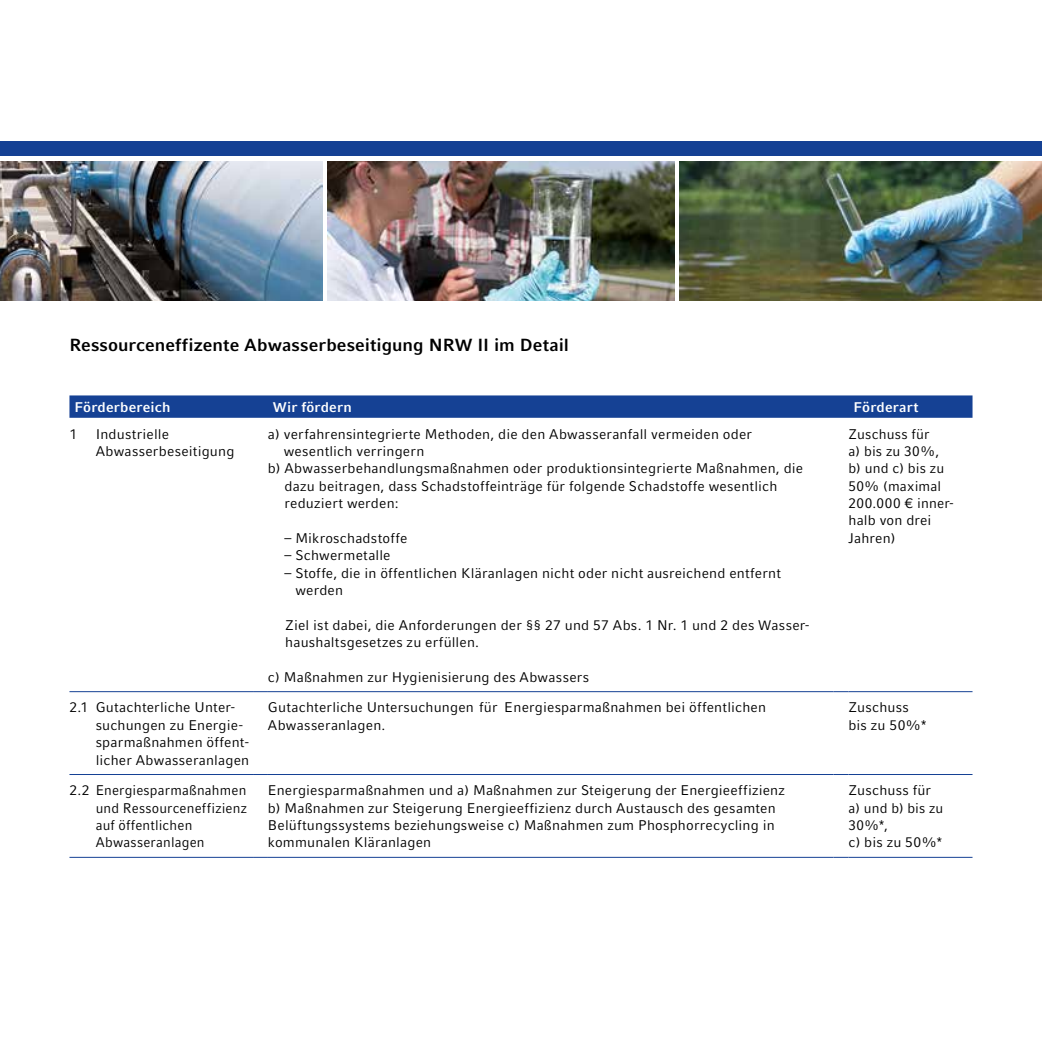
<style>
.page{position:relative;width:1042px;height:1042px;background:#fff}
.page>*{position:absolute;margin:0;border:0;box-sizing:border-box;transform-origin:0 0}
.t1{font:700 17.5px "Compatil Fact LT";letter-spacing:.005em;color:#000}
.t2{font:14px/17.3px "Compatil Fact LT";letter-spacing:.015em;color:#000}
.t3{font:700 14px "Compatil Fact LT";letter-spacing:.01em;color:#fff}
</style>
<div class="page">
<div style="left:0;top:141px;width:1042px;height:15px;background:#154194"></div>
<img style="left:327px;top:161px;width:348px;height:139px">
<img style="left:0;top:161px;width:322px;height:139px">
<img style="left:680px;top:161px;width:362px;height:139px">
<svg style="left:69px;top:395px;width:903px;height:23px;background:#1b4697"></svg>
<hr style="left:69px;top:691px;width:184px;height:1px;background:#154194">
<svg style="left:253px;top:691px;width:15px;height:1px"></svg>
<hr style="left:268px;top:691px;width:565px;height:1px;background:#154194">
<svg style="left:833px;top:691px;width:15px;height:1px"></svg>
<hr style="left:848px;top:691px;width:124px;height:1px;background:#154194">
<hr style="left:69px;top:774px;width:184px;height:1px;background:#154194">
<svg style="left:253px;top:774px;width:15px;height:1px"></svg>
<hr style="left:268px;top:774px;width:565px;height:1px;background:#154194">
<svg style="left:833px;top:774px;width:15px;height:1px"></svg>
<hr style="left:848px;top:774px;width:124px;height:1px;background:#154194">
<hr style="left:69px;top:857px;width:184px;height:1px;background:#154194">
<svg style="left:253px;top:857px;width:15px;height:1px"></svg>
<hr style="left:268px;top:857px;width:565px;height:1px;background:#154194">
<svg style="left:833px;top:857px;width:15px;height:1px"></svg>
<hr style="left:848px;top:857px;width:124px;height:1px;background:#154194">
<p class="t1" style="left:69px;top:335px;width:501px">Ressourceneffizente Abwasserbeseitigung NRW II im Detail</p>
<p class="t3" style="left:74px;top:399px;width:97px">Förderbereich</p>
<p class="t3" style="left:273px;top:399px;width:80px">Wir fördern</p>
<p class="t3" style="left:853px;top:399px;width:67px">Förderart</p>
<p class="t2" style="left:69px;top:425px;width:9px">1</p>
<p class="t2" style="left:96px;top:425px;width:140px">Industrielle<br>Abwasserbeseitigung</p>
<p class="t2" style="left:268px;top:425px;width:486px">a) verfahrensintegrierte Methoden, die den Abwasseranfall vermeiden oder</p>
<p class="t2" style="left:284px;top:442px;width:142px">wesentlich verringern</p>
<p class="t2" style="left:268px;top:460px;width:537px">b) Abwasserbehandlungsmaßnahmen oder produktionsintegrierte Maßnahmen, die</p>
<p class="t2" style="left:284px;top:477px;width:494px">dazu beitragen, dass Schadstoffeinträge für folgende Schadstoffe wesentlich</p>
<p class="t2" style="left:284px;top:494px;width:116px">reduziert werden:</p>
<p class="t2" style="left:284px;top:529px;width:124px">– Mikroschadstoffe</p>
<p class="t2" style="left:284px;top:546px;width:108px">– Schwermetalle</p>
<p class="t2" style="left:295px;top:564px;width:487px;text-indent:-11px">– Stoffe, die in öffentlichen Kläranlagen nicht oder nicht ausreichend entfernt werden</p>
<p class="t2" style="left:285px;top:616px;width:524px">Ziel ist dabei, die Anforderungen der §§ 27 und 57 Abs. 1 Nr. 1 und 2 des Wasser&shy;haushaltsgesetzes zu erfüllen.</p>
<p class="t2" style="left:268px;top:668px;width:323px">c) Maßnahmen zur Hygienisierung des Abwassers</p>
<p class="t2" style="left:848px;top:425px;width:107px">Zuschuss für<br>a) bis zu 30%, b) und c) bis zu<br>50% (maximal<br>200.000 € inner&shy;halb von drei<br>Jahren)</p>
<p class="t2" style="left:96px;top:699px;width:155px;text-indent:-26px">2.1 Gutachterliche Unter&shy;suchungen zu Energie&shy;sparmaßnahmen öffent&shy;licher Abwasseranlagen</p>
<p class="t2" style="left:268px;top:699px;width:500px">Gutachterliche Untersuchungen für Energiesparmaßnahmen bei öffentlichen<br>Abwasseranlagen.</p>
<p class="t2" style="left:848px;top:699px;width:80px">Zuschuss bis zu 50%*</p>
<p class="t2" style="left:96px;top:782px;width:153px;text-indent:-26px">2.2 Energiesparmaßnahmen und Ressourceneffizienz auf öffentlichen<br>Abwasseranlagen</p>
<p class="t2" style="left:268px;top:782px;width:519px">Energiesparmaßnahmen und a) Maßnahmen zur Steigerung der Energieeffizienz b) Maßnahmen zur Steigerung Energieeffizienz durch Austausch des gesamten Belüftungssystems beziehungsweise c) Maßnahmen zum Phosphorrecycling in kommunalen Kläranlagen</p>
<p class="t2" style="left:848px;top:782px;width:96px">Zuschuss für a) und b) bis zu<br>30%*,<br>c) bis zu 50%*</p>
</div>
